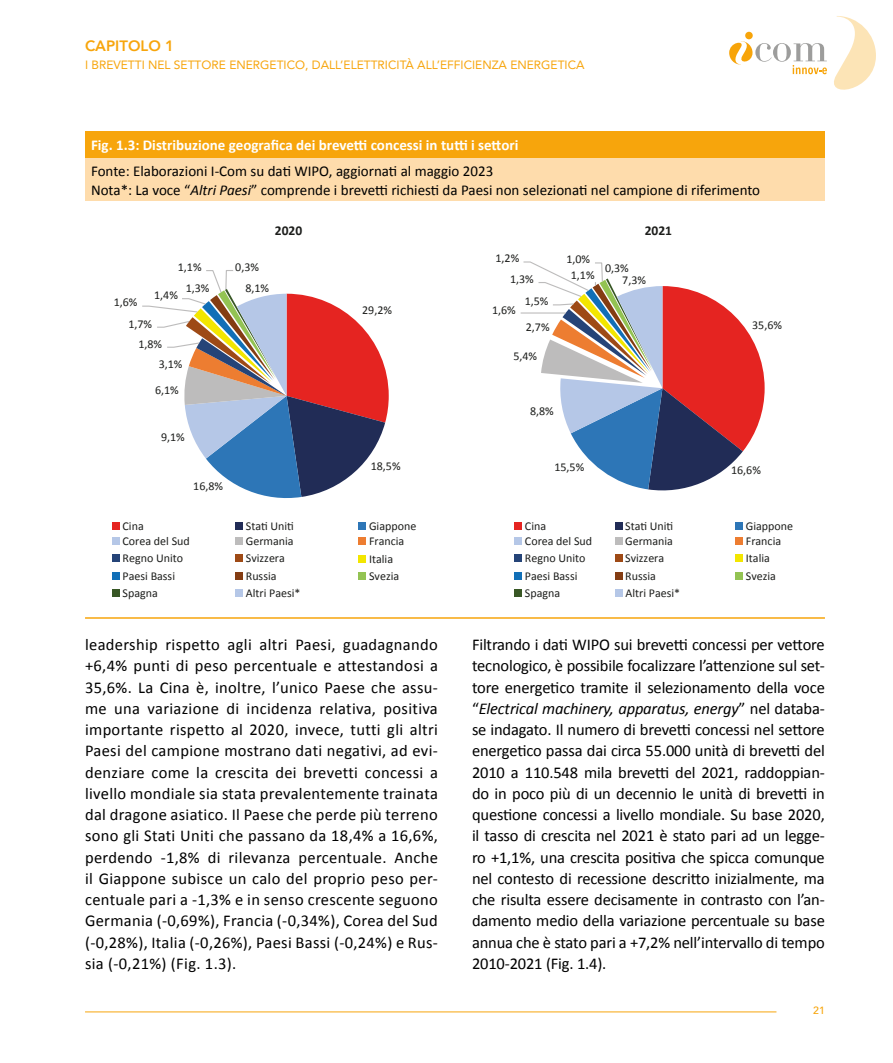
<style>
.page{position:relative;width:893px;height:1063px;background:#fff}
.page>*{position:absolute;margin:0;border:0;box-sizing:border-box;transform-origin:0 0}
.t1{font:16.5px/21.3px "Calibri";color:#000;text-align:justify}
.t2{font:15px/19.5px "Calibri";color:#000}
.t3{font:700 15px "Calibri";color:#fff}
.t4{font:800 15px "Avenir";color:#f7a50c}
.t5{font:700 13.5px "Calibri";color:#1d1e1c}
.t6{font:12px/20.2px "Calibri";color:#1d1e1c}
.t7{font:12px "Avenir";color:#f7a50c}
.t8{font:500 10.5px "Avenir";color:#f7a50c}
.s1{font-style:italic}
</style>
<div class="page">
<hr style="left:85px;top:1012px;width:691px;height:1px;background:#f7a50c">
<svg style="left:729px;top:16px;width:147px;height:74px"></svg>
<div style="left:745px;top:32px;width:8px;height:7px;background:#f7a409;border-radius:50%"></div>
<div style="left:85px;top:131px;width:740px;height:27px;background:#f7a50c"></div>
<div style="left:85px;top:158px;width:740px;height:43px;background:#fedcac"></div>
<hr style="left:85px;top:617px;width:740px;height:2px;background:#f7a50c">
<svg style="left:142px;top:270px;width:247px;height:228px"></svg>
<hr style="left:521px;top:312px;width:45px;height:2px;background:#bdbcbc">
<svg style="left:522px;top:261px;width:243px;height:230px"></svg>
<div style="left:515px;top:523px;width:7px;height:7px;background:#e52421"></div>
<div style="left:615px;top:523px;width:7px;height:7px;background:#212c56"></div>
<div style="left:736px;top:523px;width:7px;height:7px;background:#2d76b7"></div>
<div style="left:515px;top:538px;width:7px;height:7px;background:#b5c7e7"></div>
<div style="left:615px;top:538px;width:7px;height:7px;background:#bdbcbc"></div>
<div style="left:736px;top:538px;width:7px;height:7px;background:#ed7d31"></div>
<div style="left:515px;top:555px;width:7px;height:7px;background:#254478"></div>
<div style="left:615px;top:555px;width:7px;height:7px;background:#9e4a16"></div>
<div style="left:736px;top:555px;width:7px;height:7px;background:#f3e600"></div>
<div style="left:515px;top:573px;width:7px;height:7px;background:#116fb7"></div>
<div style="left:615px;top:573px;width:7px;height:7px;background:#843d13"></div>
<div style="left:736px;top:573px;width:7px;height:7px;background:#93c353"></div>
<div style="left:515px;top:590px;width:7px;height:7px;background:#385725"></div>
<div style="left:615px;top:590px;width:7px;height:7px;background:#b5c7e7"></div>
<div style="left:112px;top:522px;width:8px;height:7px;background:#e52421"></div>
<div style="left:236px;top:522px;width:7px;height:7px;background:#212c56"></div>
<div style="left:359px;top:522px;width:7px;height:7px;background:#2d76b7"></div>
<div style="left:112px;top:538px;width:8px;height:7px;background:#b5c7e7"></div>
<div style="left:236px;top:538px;width:7px;height:7px;background:#bdbcbc"></div>
<div style="left:359px;top:538px;width:7px;height:7px;background:#ed7d31"></div>
<div style="left:112px;top:555px;width:8px;height:7px;background:#254478"></div>
<div style="left:236px;top:555px;width:7px;height:7px;background:#9e4a16"></div>
<div style="left:359px;top:556px;width:7px;height:7px;background:#f3e600"></div>
<div style="left:112px;top:573px;width:8px;height:7px;background:#116fb7"></div>
<div style="left:236px;top:573px;width:7px;height:7px;background:#843d13"></div>
<div style="left:359px;top:573px;width:7px;height:7px;background:#93c353"></div>
<div style="left:112px;top:590px;width:8px;height:7px;background:#385725"></div>
<div style="left:236px;top:590px;width:7px;height:7px;background:#b5c7e7"></div>
<p class="t4" style="left:85px;top:34px;width:91px">CAPITOLO 1</p>
<p class="t7" style="left:85px;top:56px;width:501px">I BREVETTI NEL SETTORE ENERGETICO, DALL’ELETTRICITÀ ALL’EFFICIENZA ENERGETICA</p>
<p class="t3" style="left:91px;top:135px;width:429px">Fig. 1.3: Distribuzione geografica dei brevetti concessi in tutti i settori</p>
<p class="t2" style="left:91px;top:161px;width:671px">Fonte: Elaborazioni I-Com su dati WIPO, aggiornati al maggio 2023<br>Nota*: La voce “<span class="s1">Altri Paesi</span>” comprende i brevetti richiesti da Paesi non selezionati nel campione di riferimento</p>
<p class="t6" style="left:114px;top:292px;width:25px">1,6%</p>
<p class="t5" style="left:275px;top:221px;width:29px">2020</p>
<p class="t6" style="left:178px;top:257px;width:25px">1,1%</p>
<p class="t6" style="left:245px;top:257px;width:25px;text-indent:-10px">0,3%<br>8,1%</p>
<p class="t6" style="left:186px;top:277px;width:25px">1,3%</p>
<p class="t6" style="left:154px;top:285px;width:25px">1,4%</p>
<p class="t6" style="left:128px;top:313px;width:25px">1,7%</p>
<p class="t6" style="left:138px;top:333px;width:25px">1,8%</p>
<p class="t6" style="left:159px;top:354px;width:25px">3,1%</p>
<p class="t6" style="left:155px;top:379px;width:25px">6,1%</p>
<p class="t6" style="left:161px;top:427px;width:25px">9,1%</p>
<p class="t6" style="left:193px;top:476px;width:31px">16,8%</p>
<p class="t6" style="left:362px;top:300px;width:31px">29,2%</p>
<p class="t6" style="left:371px;top:455px;width:31px">18,5%</p>
<p class="t6" style="left:123px;top:515px;width:23px">Cina</p>
<p class="t6" style="left:246px;top:515px;width:50px">Stati Uniti</p>
<p class="t6" style="left:369px;top:515px;width:49px">Giappone</p>
<p class="t6" style="left:123px;top:531px;width:69px">Corea del Sud</p>
<p class="t6" style="left:246px;top:531px;width:49px">Germania</p>
<p class="t6" style="left:369px;top:531px;width:37px">Francia</p>
<p class="t6" style="left:123px;top:548px;width:62px">Regno Unito</p>
<p class="t6" style="left:246px;top:548px;width:41px">Svizzera</p>
<p class="t6" style="left:369px;top:549px;width:26px">Italia</p>
<p class="t6" style="left:123px;top:566px;width:54px">Paesi Bassi</p>
<p class="t6" style="left:246px;top:566px;width:32px">Russia</p>
<p class="t6" style="left:369px;top:566px;width:32px">Svezia</p>
<p class="t6" style="left:123px;top:583px;width:37px">Spagna</p>
<p class="t6" style="left:246px;top:583px;width:56px">Altri Paesi*</p>
<p class="t6" style="left:495px;top:248px;width:25px">1,2%</p>
<p class="t6" style="left:510px;top:269px;width:25px">1,3%</p>
<p class="t6" style="left:492px;top:299px;width:25px">1,6%</p>
<p class="t6" style="left:525px;top:290px;width:25px">1,5%</p>
<p class="t6" style="left:526px;top:316px;width:25px">2,7%</p>
<p class="t6" style="left:513px;top:345px;width:25px">5,4%</p>
<p class="t6" style="left:566px;top:249px;width:25px">1,0%</p>
<p class="t6" style="left:571px;top:264px;width:25px">1,1%</p>
<p class="t5" style="left:645px;top:221px;width:29px">2021</p>
<p class="t6" style="left:622px;top:261px;width:25px;line-height:12.3px;text-indent:-17px">0,3%<br>7,3%</p>
<p class="t6" style="left:530px;top:401px;width:25px">8,8%</p>
<p class="t6" style="left:752px;top:314px;width:31px">35,6%</p>
<p class="t6" style="left:554px;top:456px;width:31px">15,5%</p>
<p class="t6" style="left:731px;top:459px;width:31px">16,6%</p>
<p class="t6" style="left:525px;top:516px;width:23px">Cina</p>
<p class="t6" style="left:625px;top:516px;width:50px">Stati Uniti</p>
<p class="t6" style="left:746px;top:516px;width:49px">Giappone</p>
<p class="t6" style="left:525px;top:531px;width:69px">Corea del Sud</p>
<p class="t6" style="left:625px;top:531px;width:49px">Germania</p>
<p class="t6" style="left:746px;top:531px;width:37px">Francia</p>
<p class="t6" style="left:525px;top:548px;width:62px">Regno Unito</p>
<p class="t6" style="left:625px;top:548px;width:41px">Svizzera</p>
<p class="t6" style="left:746px;top:548px;width:26px">Italia</p>
<p class="t6" style="left:525px;top:566px;width:54px">Paesi Bassi</p>
<p class="t6" style="left:625px;top:566px;width:32px">Russia</p>
<p class="t6" style="left:746px;top:566px;width:32px">Svezia</p>
<p class="t6" style="left:525px;top:583px;width:37px">Spagna</p>
<p class="t6" style="left:625px;top:583px;width:56px">Altri Paesi*</p>
<p class="t1" style="left:85px;top:634px;width:354px">leadership rispetto agli altri Paesi, guadagnando +6,4% punti di peso percentuale e attestandosi a 35,6%. La Cina è, inoltre, l’unico Paese che assu&shy;me una variazione di incidenza relativa, positiva importante rispetto al 2020, invece, tutti gli altri Paesi del campione mostrano dati negativi, ad evi&shy;denziare come la crescita dei brevetti concessi a livello mondiale sia stata prevalentemente trainata dal dragone asiatico. Il Paese che perde più terreno sono gli Stati Uniti che passano da 18,4% a 16,6%, perdendo -1,8% di rilevanza percentuale. Anche il Giappone subisce un calo del proprio peso per&shy;centuale pari a -1,3% e in senso crescente seguono Germania (-0,69%), Francia (-0,34%), Corea del Sud (-0,28%), Italia (-0,26%), Paesi Bassi (-0,24%) e Rus&shy;sia (-0,21%) (Fig. 1.3).</p>
<p class="t1" style="left:472px;top:633px;width:354px">Filtrando i dati WIPO sui brevetti concessi per vettore tecnologico, è possibile focalizzare l’attenzione sul set&shy;tore energetico tramite il selezionamento della voce “<span class="s1">Electrical machinery, apparatus, energy</span>” nel databa&shy;se indagato. Il numero di brevetti concessi nel settore energetico passa dai circa 55.000 unità di brevetti del 2010 a 110.548 mila brevetti del 2021, raddoppian&shy;do in poco più di un decennio le unità di brevetti in questione concessi a livello mondiale. Su base 2020, il tasso di crescita nel 2021 è stato pari ad un legge&shy;ro +1,1%, una crescita positiva che spicca comunque nel contesto di recessione descritto inizialmente, ma che risulta essere decisamente in contrasto con l’an&shy;damento medio della variazione percentuale su base annua che è stato pari a +7,2% nell’intervallo di tempo 2010-2021 (Fig. 1.4).</p>
<p class="t8" style="left:813px;top:1001px;width:13px">21</p>
</div>
